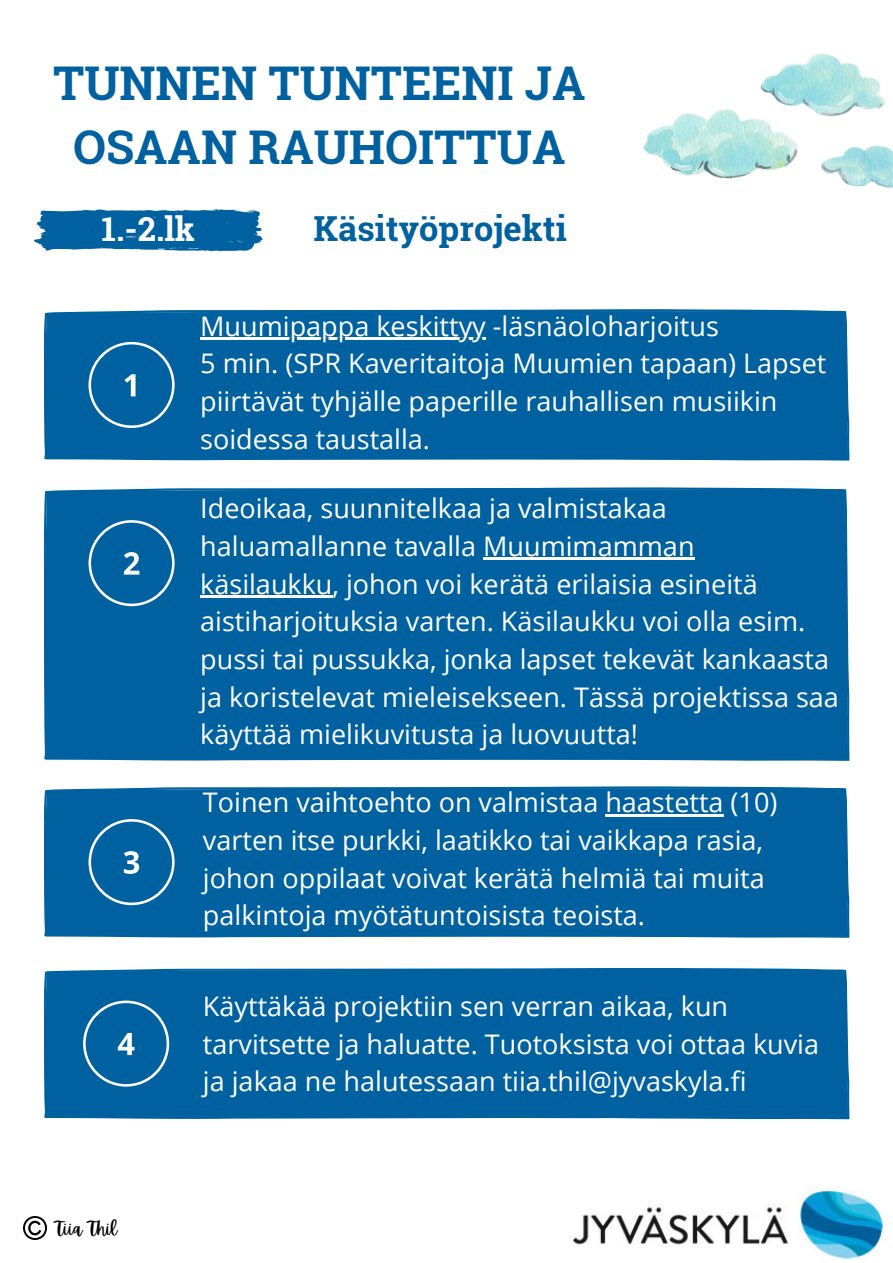
<style>
.page{position:relative;width:893px;height:1263px;background:#fff}
.page>*{position:absolute;margin:0;border:0;box-sizing:border-box;transform-origin:0 0}
.t1{font:700 46.5px/64.7px "Roboto Slab";color:#0061a0;text-align:center}
.t2{font:700 34.5px "Roboto Slab";color:#0061a0}
.t3{font:700 33px "Roboto Slab";color:#fff}
.t4{font:27px/37.7px "Open Sans";color:#fff}
.t5{font:18px "Apricots";color:#000}
</style>
<div class="page">
<div style="left:44px;top:786px;width:805px;height:152px;background:#0061a0"></div>
<div style="left:44px;top:968px;width:805px;height:151px;background:#0061a0"></div>
<div style="left:44px;top:487px;width:805px;height:274px;background:#0061a0"></div>
<div style="left:44px;top:309px;width:805px;height:152px;background:#0061a0"></div>
<svg style="left:88px;top:342px;width:87px;height:86px;background:#1b71aa"></svg>
<svg style="left:88px;top:520px;width:87px;height:86px;background:#1d73aa"></svg>
<hr style="left:483px;top:558px;width:211px;height:2px;background:#fff">
<hr style="left:200px;top:595px;width:132px;height:3px;background:#fff">
<hr style="left:605px;top:814px;width:118px;height:2px;background:#fff">
<svg style="left:34px;top:209px;width:229px;height:42px;background:#1d73ab"></svg>
<hr style="left:200px;top:337px;width:286px;height:3px;background:#fff">
<img style="left:643px;top:53px;width:250px;height:135px">
<img style="left:574px;top:1187px;width:308px;height:74px">
<svg style="left:88px;top:819px;width:87px;height:86px;background:#1d73aa"></svg>
<svg style="left:83px;top:1000px;width:86px;height:86px;background:#1d73aa"></svg>
<img style="left:24px;top:1216px;width:23px;height:23px">
<p class="t1" style="left:53px;top:49px;width:534px">TUNNEN TUNTEENI JA<br>OSAAN RAUHOITTUA</p>
<p class="t3" style="left:102px;top:206px;width:95px">1.-2.lk</p>
<p class="t2" style="left:313px;top:205px;width:255px">Käsityöprojekti</p>
<p class="t4" style="left:200px;top:306px;width:520px">Muumipappa keskittyy -läsnäoloharjoitus</p>
<p class="t4" style="left:200px;top:344px;width:627px">5 min. (SPR Kaveritaitoja Muumien tapaan) Lapset piirtävät tyhjälle paperille rauhallisen musiikin soidessa taustalla.</p>
<p class="t4" style="left:200px;top:489px;width:640px">Ideoikaa, suunnitelkaa ja valmistakaa haluamallanne tavalla Muumimamman käsilaukku, johon voi kerätä erilaisia esineitä aistiharjoituksia varten. Käsilaukku voi olla esim. pussi tai pussukka, jonka lapset tekevät kankaasta ja koristelevat mieleisekseen. Tässä projektissa saa käyttää mielikuvitusta ja luovuutta!</p>
<p class="t4" style="left:203px;top:783px;width:576px">Toinen vaihtoehto on valmistaa haastetta (10) varten itse purkki, laatikko tai vaikkapa rasia, johon oppilaat voivat kerätä helmiä tai muita palkintoja myötätuntoisista teoista.</p>
<p class="t5" style="left:55px;top:1218px;width:63px">Tiia Thil</p>
<p class="t4" style="left:203px;top:986px;width:617px">Käyttäkää projektiin sen verran aikaa, kun tarvitsette ja haluatte. Tuotoksista voi ottaa kuvia ja jakaa ne halutessaan tiia.thil@jyvaskyla.fi</p>
</div>
